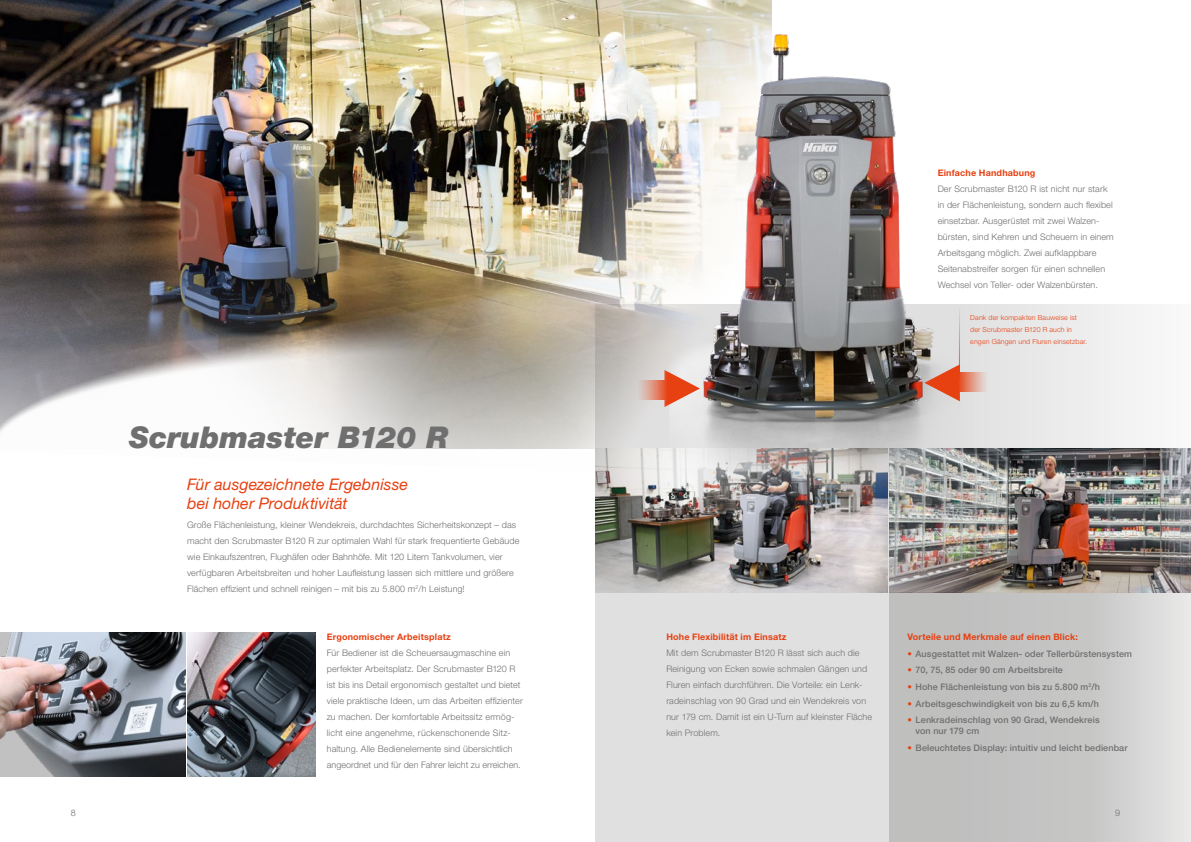
<style>
.page{position:relative;width:1191px;height:842px;background:#fff}
.page>*{position:absolute;margin:0;border:0;box-sizing:border-box;transform-origin:0 0}
.t1{font:italic 900 30px "Helvetica Neue LT Std";letter-spacing:-.005em;color:#706f6f}
.t2{font:italic 16px/19px "Helvetica Neue LT Std";color:#e74011}
.t3{font:300 9px/16px "Helvetica Neue LT Std";letter-spacing:.01em;color:#706f6f}
.t4{font:500 9px/11px "Helvetica Neue LT Std";letter-spacing:.01em;color:#706f6f}
.t5{font:700 9px "Helvetica Neue LT Std";letter-spacing:.02em;color:#e74011}
.t6{font:300 7px/12px "Helvetica Neue LT Std";letter-spacing:.02em;color:#e74011}
.s1{color:#e74011}
</style>
<div class="page">
<svg style="left:595px;top:304px;width:548px;height:538px;background:#e3e2e2"></svg>
<img style="left:0;top:0;width:661px;height:448px">
<img style="left:0;top:235px;width:610px;height:214px">
<div style="left:889px;top:592px;width:302px;height:250px;background:linear-gradient(to right,#b6b6b5,#dbdbdb)"></div>
<img style="left:0;top:632px;width:185px;height:144px">
<img style="left:595px;top:448px;width:292px;height:144px">
<img style="left:187px;top:632px;width:128px;height:144px">
<img style="left:889px;top:448px;width:302px;height:144px">
<img style="left:661px;top:0;width:342px;height:528px">
<svg style="left:664px;top:370px;width:36px;height:37px"></svg>
<div style="left:638px;top:380px;width:30px;height:19px;background:linear-gradient(to right,#d6dada,#e84d22)"></div>
<svg style="left:924px;top:364px;width:36px;height:37px"></svg>
<div style="left:956px;top:372px;width:30px;height:19px;background:linear-gradient(to right,#e63c0d,#e3dbd9)"></div>
<hr style="left:959px;top:305px;width:1px;height:73px;background:#e74011">
<h1 class="t1" style="left:129px;top:419px;width:321px">Scrubmaster B120 R</h1>
<h2 class="t2" style="left:187px;top:474px;width:222px">Für ausgezeichnete Ergebnisse bei hoher Produktivität</h2>
<p class="t3" style="left:187px;top:517px;width:334px">Große Flächenleistung, kleiner Wendekreis, durchdachtes Sicherheitskonzept – das macht den Scrubmaster B120 R zur optimalen Wahl für stark frequentierte Gebäude wie Einkaufszentren, Flughäfen oder Bahnhöfe. Mit 120 Litern Tankvolumen, vier verfügbaren Arbeitsbreiten und hoher Laufleistung lassen sich mittlere und größere Flächen effizient und schnell reinigen – mit bis zu 5.800 m<sup>2</sup>/h Leistung!</p>
<p class="t5" style="left:327px;top:631px;width:125px">Ergonomischer Arbeitsplatz</p>
<p class="t3" style="left:327px;top:645px;width:197px">Für Bediener ist die Scheuersaugmaschine ein perfekter Arbeitsplatz. Der Scrubmaster B120 R ist bis ins Detail ergonomisch gestaltet und bietet viele praktische Ideen, um das Arbeiten effizienter zu machen. Der komfortable Arbeitssitz ermög&shy;licht eine angenehme, rückenschonende Sitz&shy;haltung. Alle Bedienelemente sind übersichtlich angeordnet und für den Fahrer leicht zu erreichen.</p>
<p class="t5" style="left:937px;top:167px;width:99px">Einfache Handhabung</p>
<p class="t3" style="left:937px;top:181px;width:178px">Der Scrubmaster B120 R ist nicht nur stark in der Flächenleistung, sondern auch flexibel einsetzbar. Ausgerüstet mit zwei Walzen&shy;bürsten, sind Kehren und Scheuern in einem Arbeitsgang möglich. Zwei aufklappbare Seitenabstreifer sorgen für einen schnellen Wechsel von Teller- oder Walzenbürsten.</p>
<p class="t6" style="left:970px;top:311px;width:118px">Dank der kompakten Bauweise ist der Scrubmaster B120 R auch in engen Gängen und Fluren einsetzbar.</p>
<p class="t5" style="left:666px;top:631px;width:122px">Hohe Flexibilität im Einsatz</p>
<p class="t3" style="left:666px;top:645px;width:207px">Mit dem Scrubmaster B120 R lässt sich auch die Reinigung von Ecken sowie schmalen Gängen und Fluren einfach durchführen. Die Vorteile: ein Lenk&shy;radeinschlag von 90 Grad und ein Wendekreis von nur 179 cm. Damit ist ein U-Turn auf kleinster Fläche kein Problem.</p>
<p class="t5" style="left:907px;top:631px;width:172px">Vorteile und Merkmale auf einen Blick:</p>
<p class="t4" style="left:907px;top:648px;width:226px"><span class="s1">•</span> Ausgestattet mit Walzen- oder Tellerbürstensystem</p>
<p class="t4" style="left:907px;top:665px;width:157px"><span class="s1">•</span> 70, 75, 85 oder 90 cm Arbeitsbreite</p>
<p class="t4" style="left:907px;top:681px;width:194px"><span class="s1">•</span> Hohe Flächenleistung von bis zu 5.800 m<sup>2</sup>/h</p>
<p class="t4" style="left:907px;top:698px;width:193px"><span class="s1">•</span> Arbeitsgeschwindigkeit von bis zu 6,5 km/h</p>
<p class="t4" style="left:915px;top:715px;width:186px;text-indent:-8px"><span class="s1">•</span> Lenkradeinschlag von 90 Grad, Wendekreis von nur 179 cm</p>
<p class="t4" style="left:907px;top:742px;width:222px"><span class="s1">•</span> Beleuchtetes Display: intuitiv und leicht bedienbar</p>
<p class="t3" style="left:71px;top:805px;width:7px">8</p>
<p class="t3" style="left:1115px;top:805px;width:7px">9</p>
</div>
